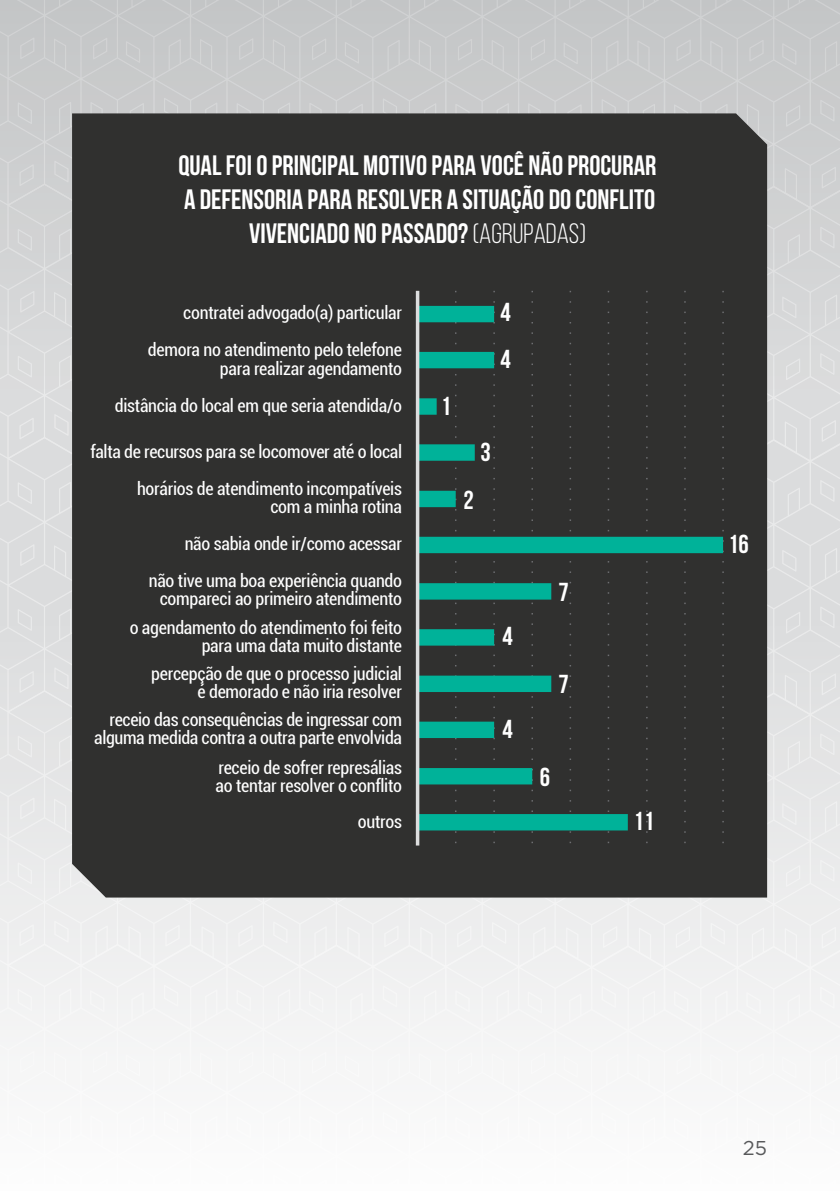
<style>
.page{position:relative;width:840px;height:1191px;background:#fff}
.page>*{position:absolute;margin:0;border:0;box-sizing:border-box;transform-origin:0 0}
.t1{font:28px/33.6px "Bebas Neue";color:#fff;text-align:center}
.t2{font:700 26px "Bebas Neue";color:#fff}
.t3{font:20px "Gotham";color:#58595b}
.t4{font:condensed 18px/18px "Roboto";letter-spacing:-.015em;color:#fff;text-align:right}
.s1{font-style:inherit}
</style>
<div class="page">
<svg style="left:0;top:461px;width:839px;height:147px;fill:#dbdcdd"></svg>
<svg style="left:819px;top:480px;width:15px;height:22px"></svg>
<svg style="left:781px;top:550px;width:15px;height:21px"></svg>
<svg style="left:20px;top:544px;width:14px;height:22px"></svg>
<svg style="left:18px;top:482px;width:14px;height:22px"></svg>
<svg style="left:0;top:390px;width:839px;height:71px;fill:#dbdcdd"></svg>
<svg style="left:19px;top:418px;width:15px;height:21px"></svg>
<svg style="left:54px;top:414px;width:15px;height:22px"></svg>
<div style="left:0;top:0;width:839px;height:390px;background:linear-gradient(to bottom,#c5c6c7,#d9dadb)"></div>
<div style="left:0;top:608px;width:839px;height:583px;background:linear-gradient(to bottom,#d9dadb,#fdfdfd)"></div>
<div style="left:72px;top:113px;width:694px;height:784px;background:#30302f"></div>
<svg style="left:454px;top:291px;width:18px;height:554px"></svg>
<svg style="left:491px;top:291px;width:15px;height:554px"></svg>
<svg style="left:527px;top:291px;width:17px;height:554px"></svg>
<svg style="left:563px;top:291px;width:18px;height:554px"></svg>
<svg style="left:601px;top:291px;width:16px;height:554px"></svg>
<svg style="left:645px;top:291px;width:2px;height:554px"></svg>
<svg style="left:673px;top:291px;width:17px;height:554px"></svg>
<svg style="left:710px;top:291px;width:14px;height:554px"></svg>
<svg style="left:419px;top:306px;width:303px;height:524px;fill:#30302f"></svg>
<svg style="left:415px;top:291px;width:4px;height:554px;fill:#dcddde"></svg>
<h1 class="t1" style="left:178px;top:148px;width:479px">QUAL FOI O PRINCIPAL MOTIVO PARA VOCÊ NÃO PROCURAR<br>A DEFENSORIA PARA RESOLVER A SITUAÇÃO DO CONFLITO<br>VIVENCIADO NO PASSADO? <span class="s1">(AGRUPADAS)</span></h1>
<p class="t4" style="left:183px;top:303px;width:220px">contratei advogado(a) particular</p>
<p class="t4" style="left:148px;top:340px;width:255px">demora no atendimento pelo telefone para realizar agendamento</p>
<p class="t4" style="left:115px;top:396px;width:288px">distância do local em que seria atendida/o</p>
<p class="t4" style="left:90px;top:442px;width:313px">falta de recursos para se locomover até o local</p>
<p class="t4" style="left:137px;top:479px;width:266px">horários de atendimento incompatíveis com a minha rotina</p>
<p class="t4" style="left:184px;top:534px;width:219px">não sabia onde ir/como acessar</p>
<p class="t4" style="left:149px;top:570px;width:255px">não tive uma boa experiência quando compareci ao primeiro atendimento</p>
<p class="t4" style="left:130px;top:618px;width:274px">o agendamento do atendimento foi feito para uma data muito distante</p>
<p class="t4" style="left:151px;top:664px;width:252px">percepção de que o processo judicial é demorado e não iria resolver</p>
<p class="t4" style="left:94px;top:710px;width:309px">receio das consequências de ingressar com alguma medida contra a outra parte envolvida</p>
<p class="t4" style="left:215px;top:757px;width:188px;text-align:left">receio de sofrer represálias ao tentar resolver o conflito</p>
<p class="t4" style="left:358px;top:812px;width:46px">outros</p>
<h2 class="t2" style="left:440px;top:391px;width:12px">1</h2>
<h2 class="t2" style="left:500px;top:298px;width:12px">4</h2>
<h2 class="t2" style="left:500px;top:345px;width:12px">4</h2>
<h2 class="t2" style="left:480px;top:438px;width:12px">3</h2>
<h2 class="t2" style="left:463px;top:486px;width:12px">2</h2>
<h2 class="t2" style="left:502px;top:621px;width:12px">4</h2>
<h2 class="t2" style="left:502px;top:714px;width:12px">4</h2>
<h2 class="t2" style="left:558px;top:577px;width:12px">7</h2>
<h2 class="t2" style="left:558px;top:669px;width:12px">7</h2>
<h2 class="t2" style="left:539px;top:762px;width:12px">6</h2>
<h2 class="t2" style="left:633px;top:806px;width:22px">11</h2>
<h2 class="t2" style="left:727px;top:530px;width:22px">16</h2>
<p class="t3" style="left:742px;top:1136px;width:26px">25</p>
</div>
